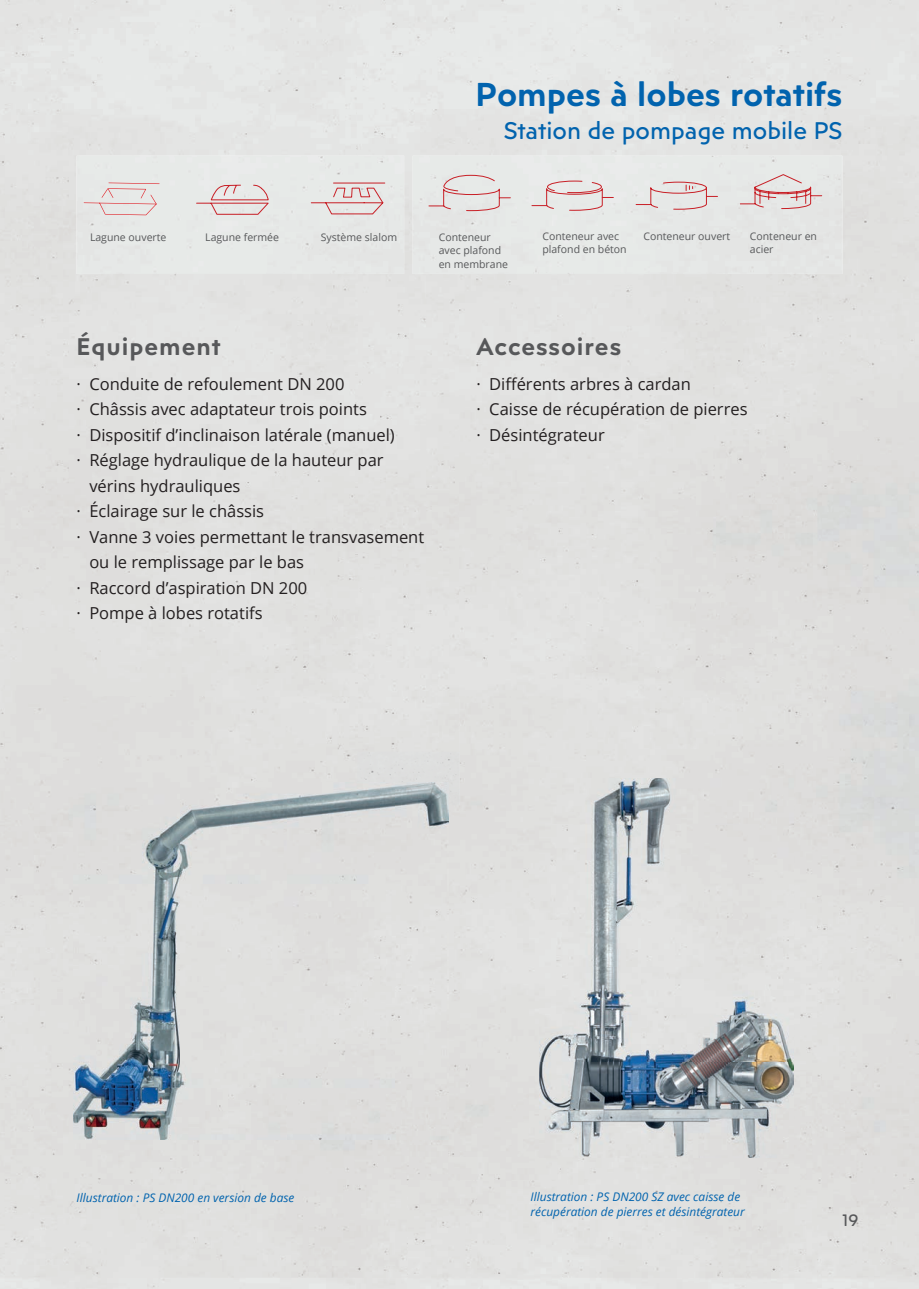
<style>
.page{position:relative;width:919px;height:1289px;background:#fff}
.page>*{position:absolute;margin:0;border:0;box-sizing:border-box;transform-origin:0 0}
.t1{font:600 33px "Posterama Text";color:#0163ae}
.t2{font:24px "Posterama Text";color:#0163ae}
.t3{font:600 24px "Posterama Text";letter-spacing:.04em;color:#57585a}
.t4{font:16.5px/25.5px "Open Sans";color:#231f20}
.t5{font:16.5px "Posterama Text";color:#57585a}
.t6{font:italic 11.85px/15px "Open Sans";color:#0163ae}
.t7{font:10.5px/13.5px "Open Sans";color:#57585a}
</style>
<div class="page">
<div style="left:0;top:161px;width:102px;height:1127px;background:#e0e0de"></div>
<div style="left:357px;top:161px;width:102px;height:644px;background:#e1e1e0"></div>
<div style="left:817px;top:161px;width:101px;height:1127px;background:#dedddc"></div>
<div style="left:408px;top:805px;width:153px;height:483px;background:#e0e0de"></div>
<div style="left:766px;top:805px;width:51px;height:483px;background:#e0e0de"></div>
<img style="left:73px;top:782px;width:375px;height:357px">
<div style="left:77px;top:156px;width:327px;height:118px;background:#e7eae8"></div>
<div style="left:412px;top:156px;width:430px;height:118px;background:#e6e8e7"></div>
<svg style="left:196px;top:184px;width:73px;height:31px;background:#e3d0d0"></svg>
<svg style="left:531px;top:180px;width:83px;height:31px;background:#e4d6d5"></svg>
<svg style="left:635px;top:181px;width:83px;height:29px;background:#e3d6d5"></svg>
<svg style="left:739px;top:174px;width:83px;height:35px;background:#e1cfcf"></svg>
<svg style="left:310px;top:182px;width:75px;height:32px;background:#e2d1d0"></svg>
<svg style="left:428px;top:175px;width:83px;height:36px;background:#e3d9d8"></svg>
<svg style="left:84px;top:188px;width:73px;height:27px;background:#e5dbda"></svg>
<hr style="left:108px;top:182px;width:51px;height:2px;background:#e01e25">
<img style="left:540px;top:778px;width:253px;height:379px">
<h1 class="t1" style="left:475px;top:72px;width:368px">Pompes à lobes rotatifs</h1>
<h2 class="t2" style="left:504px;top:115px;width:340px">Station de pompage mobile PS</h2>
<p class="t7" style="left:90px;top:230px;width:78px">Lagune ouverte</p>
<p class="t7" style="left:542px;top:229px;width:86px">Conteneur avec plafond en béton</p>
<p class="t7" style="left:205px;top:230px;width:75px">Lagune fermée</p>
<p class="t7" style="left:321px;top:230px;width:78px">Système slalom</p>
<p class="t7" style="left:643px;top:229px;width:88px">Conteneur ouvert</p>
<p class="t7" style="left:749px;top:229px;width:69px">Conteneur en acier</p>
<p class="t7" style="left:438px;top:230px;width:71px">Conteneur avec plafond en membrane</p>
<h2 class="t3" style="left:77px;top:331px;width:146px">Équipement</h2>
<p class="t4" style="left:77px;top:371px;width:269px">· Conduite de refoulement DN 200</p>
<p class="t4" style="left:77px;top:396px;width:292px">· Châssis avec adaptateur trois points</p>
<p class="t4" style="left:77px;top:422px;width:320px">· Dispositif d’inclinaison latérale (manuel)</p>
<p class="t4" style="left:77px;top:447px;width:308px">· Réglage hydraulique de la hauteur par</p>
<p class="t4" style="left:89px;top:473px;width:153px">vérins hydrauliques</p>
<p class="t4" style="left:77px;top:498px;width:189px">· Éclairage sur le châssis</p>
<p class="t4" style="left:77px;top:524px;width:349px">· Vanne 3 voies permettant le transvasement</p>
<p class="t4" style="left:89px;top:549px;width:216px">ou le remplissage par le bas</p>
<p class="t4" style="left:77px;top:575px;width:232px">· Raccord d’aspiration DN 200</p>
<p class="t4" style="left:77px;top:600px;width:187px">· Pompe à lobes rotatifs</p>
<h2 class="t3" style="left:476px;top:331px;width:146px">Accessoires</h2>
<p class="t4" style="left:476px;top:371px;width:272px">· Différents arbres à cardan<br>· Caisse de récupération de pierres · Désintégrateur</p>
<p class="t6" style="left:77px;top:1190px;width:219px">Illustration : PS DN200 en version de base</p>
<p class="t6" style="left:530px;top:1189px;width:216px">Illustration : PS DN200 SZ avec caisse de récupération de pierres et désintégrateur</p>
<p class="t5" style="left:842px;top:1209px;width:18px">19</p>
</div>
